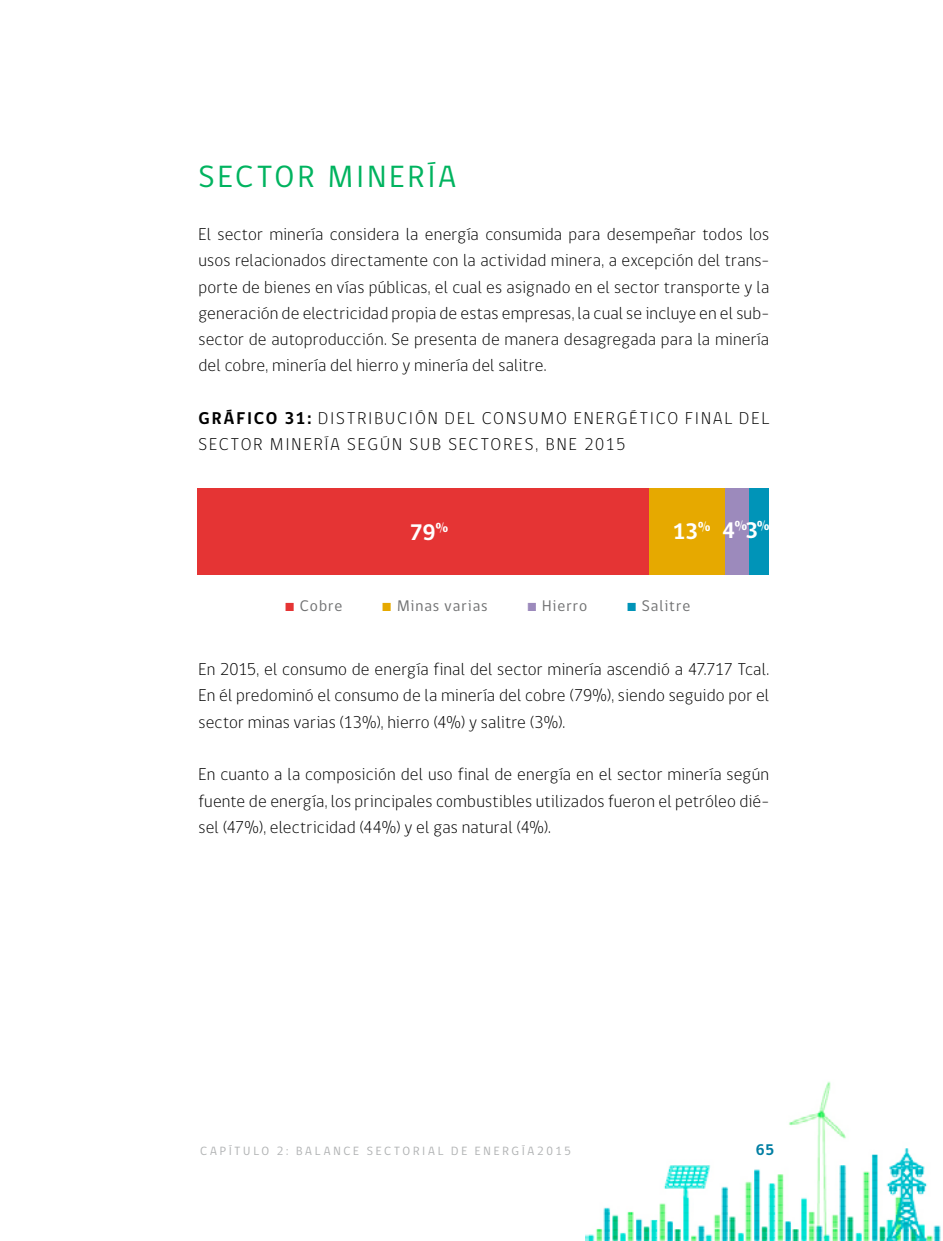
<style>
.page{position:relative;width:943px;height:1241px;background:#fff}
.page>*{position:absolute;margin:0;border:0;box-sizing:border-box;transform-origin:0 0}
.t1{font:31.5px "gob CL";letter-spacing:.095em;color:#00b35f}
.t2{font:700 22.93px "gob CL";color:#fff}
.t3{font:300 17.5px/26.2px "gob CL";letter-spacing:.015em;color:#000;text-align:justify}
.t4{font:300 17.5px/26.2px "gob CL";letter-spacing:.11em;color:#000}
.t5{font:15.75px "gob CL";letter-spacing:.06em;color:#707172}
.t6{font:700 15.75px "gob CL";color:#007ea3}
.t7{font:12.25px "gob CL";letter-spacing:.225em;color:#b1b3b4}
.s1{font-weight:700}
.s2{font-family:"Arial";font-weight:700;font-size:17.5px;color:#e53434}
.s3{font-family:"Arial";font-weight:700;font-size:17.5px;color:#e6a900}
.s4{font-family:"Arial";font-weight:700;font-size:17.5px;color:#9c8abc}
.s5{font-family:"Arial";font-weight:700;font-size:17.5px;color:#0094b8}
</style>
<div class="page">
<img style="left:585px;top:1081px;width:356px;height:159px">
<div style="left:197px;top:488px;width:452px;height:86px;background:#e53434"></div>
<div style="left:649px;top:488px;width:76px;height:86px;background:#e6a900"></div>
<div style="left:749px;top:488px;width:19px;height:86px;background:#0094b8"></div>
<div style="left:725px;top:488px;width:24px;height:86px;background:#9c8abc"></div>
<h1 class="t1" style="left:198px;top:155px;width:259px">SECTOR MINERÍA</h1>
<p class="t3" style="left:198px;top:221px;width:572px">El sector minería considera la energía consumida para desempeñar todos los usos relacionados directamente con la actividad minera, a excepción del trans&shy;porte de bienes en vías públicas, el cual es asignado en el sector transporte y la generación de electricidad propia de estas empresas, la cual se incluye en el sub&shy;sector de autoproducción. Se presenta de manera desagregada para la minería del cobre, minería del hierro y minería del salitre.</p>
<p class="t4" style="left:198px;top:405px;width:572px"><span class="s1">GRÁFICO 31:</span> DISTRIBUCIÓN DEL CONSUMO ENERGÉTICO FINAL DEL<br>SECTOR MINERÍA SEGÚN SUB SECTORES, BNE 2015</p>
<h2 class="t2" style="left:409px;top:516px;width:40px">79<sup>%</sup></h2>
<h2 class="t2" style="left:672px;top:515px;width:99px">13<sup>%</sup> 4<sup>%</sup>3<sup>%</sup></h2>
<p class="t5" style="left:284px;top:594px;width:59px"><span class="s2">■</span> Cobre</p>
<p class="t5" style="left:381px;top:594px;width:108px"><span class="s3">■</span> Minas varias</p>
<p class="t5" style="left:527px;top:594px;width:62px"><span class="s4">■</span> Hierro</p>
<p class="t5" style="left:626px;top:594px;width:65px"><span class="s5">■</span> Salitre</p>
<p class="t3" style="left:198px;top:656px;width:572px">En 2015, el consumo de energía final del sector minería ascendió a 47.717 Tcal.<br>En él predominó el consumo de la minería del cobre (79%), siendo seguido por el sector minas varias (13%), hierro (4%) y salitre (3%).</p>
<p class="t3" style="left:198px;top:761px;width:572px">En cuanto a la composición del uso final de energía en el sector minería según fuente de energía, los principales combustibles utilizados fueron el petróleo dié&shy;sel (47%), electricidad (44%) y el gas natural (4%).</p>
<p class="t7" style="left:200px;top:1141px;width:372px">CAPÍTULO 2: BALANCE SECTORIAL DE ENERGÍA2015</p>
<p class="t6" style="left:756px;top:1138px;width:20px">65</p>
</div>
